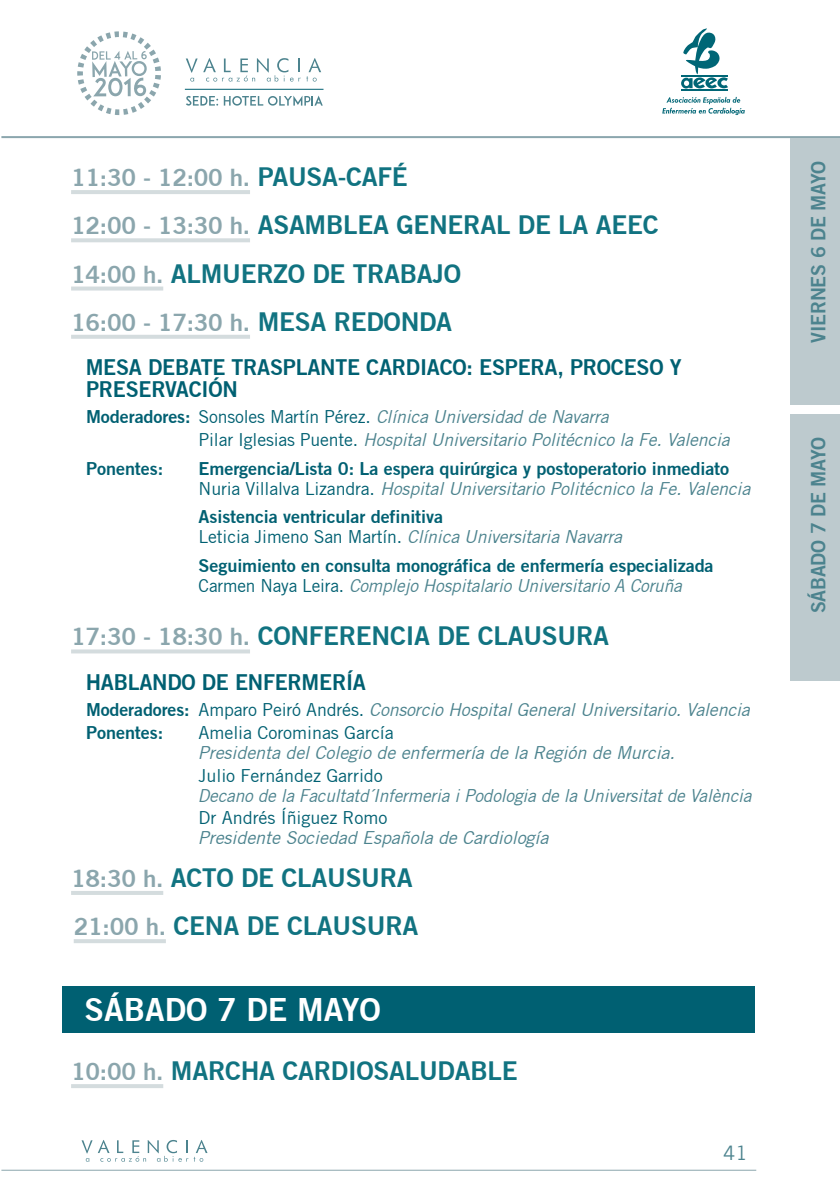
<style>
.page{position:relative;width:840px;height:1191px;background:#fff}
.page>*{position:absolute;margin:0;border:0;box-sizing:border-box;transform-origin:0 0}
.t1{font:32px "Trade Gothic Bold Two";color:#fff}
.t2{font:26px/48.2px "Trade Gothic Bold Two";letter-spacing:-.01em;color:#117381}
.t3{font:24px "Trade Gothic Bold Two";letter-spacing:-.01em;color:#8ba6ad}
.t4{font:22px/22px "Trade Gothic Bold Two";letter-spacing:-.01em;color:#006072}
.t5{font:20px "Trade Gothic Bold Two";letter-spacing:-.01em;color:#4c838e}
.t6{font:20px "Trade Gothic";color:#4c838e}
.t7{font:italic 18px/22.8px "Trade Gothic";letter-spacing:-.01em;color:#4c838e}
.t8{font:18px "Trade Gothic Bold Two";letter-spacing:-.005em;color:#006072}
.t9{font:italic 18px "Trade Gothic";letter-spacing:-.01em;color:#4c838e;scale:.96 1}
.t10{font:18px "Trade Gothic";letter-spacing:-.005em;color:#006072}
.s1{font-size:26px;color:#117381}
.s2{font-size:24px;color:#8ba6ad}
.s3{font-family:"Trade Gothic Bold Two";font-style:normal;color:#006072}
.s4{font-style:normal;color:#006072}
</style>
<div class="page">
<hr style="left:1px;top:1169px;width:754px;height:1px;background:#8ba6ad">
<svg style="left:81px;top:1140px;width:11px;height:21px"></svg>
<svg style="left:98px;top:1140px;width:109px;height:21px"></svg>
<hr style="left:1px;top:136px;width:838px;height:2px;background:#8ba6ad">
<hr style="left:680px;top:89px;width:47px;height:2px;background:#006676">
<svg style="left:662px;top:97px;width:82px;height:18px"></svg>
<svg style="left:681px;top:28px;width:46px;height:60px"></svg>
<svg style="left:77px;top:31px;width:84px;height:84px"></svg>
<svg style="left:186px;top:58px;width:11px;height:24px"></svg>
<svg style="left:203px;top:58px;width:97px;height:24px"></svg>
<svg style="left:306px;top:58px;width:15px;height:24px"></svg>
<hr style="left:185px;top:89px;width:138px;height:1px;background:#006072">
<svg style="left:186px;top:96px;width:32px;height:10px"></svg>
<svg style="left:224px;top:96px;width:98px;height:10px"></svg>
<div style="left:789px;top:138px;width:50px;height:267px;background:#bdcace"></div>
<div style="left:789px;top:414px;width:50px;height:266px;background:#bdcace"></div>
<hr style="left:71px;top:190px;width:179px;height:4px;background:#d4dcde">
<svg style="left:71px;top:238px;width:179px;height:4px"></svg>
<svg style="left:71px;top:286px;width:92px;height:4px"></svg>
<hr style="left:71px;top:335px;width:179px;height:4px;background:#d4dcde">
<svg style="left:71px;top:649px;width:179px;height:4px"></svg>
<hr style="left:71px;top:891px;width:92px;height:4px;background:#d4dcde">
<hr style="left:74px;top:939px;width:92px;height:4px;background:#d4dcde">
<div style="left:62px;top:986px;width:692px;height:46px;background:#006072"></div>
<hr style="left:71px;top:1084px;width:92px;height:4px;background:#d4dcde">
<h3 class="t3" style="left:71px;top:163px;width:338px">11:30 - 12:00 h. <span class="s1">PAUSA-CAFÉ</span></h3>
<h2 class="t2" style="left:71px;top:200px;width:588px"><span class="s2">12:00 - 13:30 h.</span> ASAMBLEA GENERAL DE LA AEEC<br><span class="s2">14:00 h.</span> ALMUERZO DE TRABAJO</h2>
<h3 class="t3" style="left:71px;top:307px;width:382px">16:00 - 17:30 h. <span class="s1">MESA REDONDA</span></h3>
<p class="t4" style="left:86px;top:356px;width:596px">MESA DEBATE TRASPLANTE CARDIACO: ESPERA, PROCESO Y<br>PRESERVACIÓN</p>
<p class="t7" style="left:198px;top:405px;width:532px;text-indent:-112px"><span class="s3">Moderadores:</span> <span class="s4">Sonsoles Martín Pérez.</span> Clínica Universidad de Navarra<br><span class="s4">Pilar Iglesias Puente.</span> Hospital Universitario Politécnico la Fe. Valencia</p>
<p class="t8" style="left:86px;top:457px;width:78px">Ponentes:</p>
<p class="t8" style="left:198px;top:457px;width:531px">Emergencia/Lista 0: La espera quirúrgica y postoperatorio inmediato</p>
<p class="t7" style="left:198px;top:476px;width:553px"><span class="s4">Nuria Villalva Lizandra.</span> Hospital Universitario Politécnico la Fe. Valencia</p>
<p class="t8" style="left:198px;top:505px;width:246px">Asistencia ventricular definitiva</p>
<p class="t7" style="left:198px;top:525px;width:424px"><span class="s4">Leticia Jimeno San Martín.</span> Clínica Universitaria Navarra</p>
<p class="t8" style="left:198px;top:554px;width:516px">Seguimiento en consulta monográfica de enfermería especializada</p>
<p class="t9" style="left:198px;top:574px;width:504px"><span class="s4">Carmen Naya Leira.</span> Complejo Hospitalario Universitario A Coruña</p>
<h2 class="t2" style="left:71px;top:611px;width:539px"><span class="s2">17:30 - 18:30 h.</span> CONFERENCIA DE CLAUSURA</h2>
<p class="t4" style="left:86px;top:671px;width:282px">HABLANDO DE ENFERMERÍA</p>
<p class="t7" style="left:86px;top:698px;width:665px"><span class="s3">Moderadores:</span> <span class="s4">Amparo Peiró Andrés.</span> Consorcio Hospital General Universitario. Valencia</p>
<p class="t8" style="left:86px;top:721px;width:78px">Ponentes:</p>
<p class="t10" style="left:198px;top:721px;width:196px">Amelia Corominas García</p>
<p class="t7" style="left:198px;top:740px;width:478px">Presidenta del Colegio de enfermería de la Región de Murcia.</p>
<p class="t10" style="left:198px;top:764px;width:186px">Julio Fernández Garrido</p>
<p class="t9" style="left:198px;top:784px;width:577px">Decano de la Facultatd´Infermeria i Podologia de la Universitat de València</p>
<p class="t10" style="left:198px;top:807px;width:190px">Dr Andrés Íñiguez Romo</p>
<p class="t7" style="left:198px;top:826px;width:352px">Presidente Sociedad Española de Cardiología</p>
<h2 class="t2" style="left:71px;top:853px;width:348px"><span class="s2">18:30 h.</span> ACTO DE CLAUSURA<br><span class="s2">21:00 h.</span> CENA DE CLAUSURA</h2>
<h1 class="t1" style="left:85px;top:989px;width:297px">SÁBADO 7 DE MAYO</h1>
<h2 class="t2" style="left:71px;top:1046px;width:447px"><span class="s2">10:00 h.</span> MARCHA CARDIOSALUDABLE</h2>
<p class="t6" style="left:722px;top:1140px;width:26px">41</p>
<p class="t5" style="left:805px;top:342px;width:183px;rotate:-90deg">VIERNES 6 DE MAYO</p>
<p class="t5" style="left:805px;top:613px;width:175px;rotate:-90deg">Sábado 7 de mayo</p>
</div>
